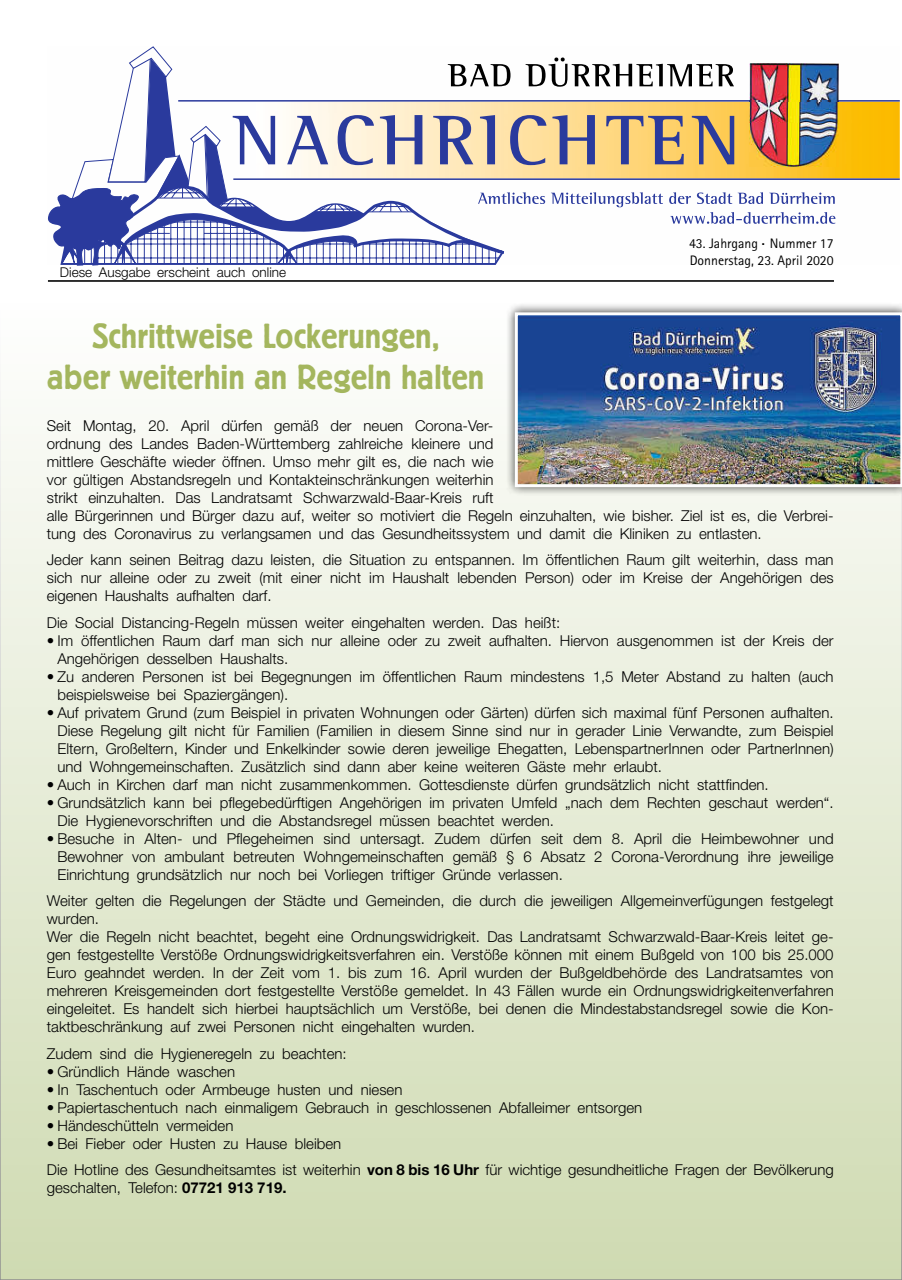
<style>
.page{position:relative;width:902px;height:1280px;background:#fff}
.page>*{position:absolute;margin:0;border:0;box-sizing:border-box;transform-origin:0 0}
.t1{font:500 34.5px/40.5px "Berliner Grotesk BQ";color:#a4b65e;text-align:center}
.t2{font:300 15px/18px "Helvetica Neue";color:#000}
.t3{font:13.8px/17.2px "Rotis Sans Serif";color:#000}
.t4{font:300 13.5px "Helvetica Neue";color:#000}
.s1{font-weight:700}
</style>
<div class="page">
<svg style="left:835px;top:100px;width:64px;height:80px;background:#f3b70a"></svg>
<img style="left:835px;top:64px;width:3px;height:102px">
<svg style="left:48px;top:46px;width:787px;height:220px"></svg>
<hr style="left:48px;top:280px;width:785px;height:2px;background:#000">
<div style="left:0;top:299px;width:901px;height:981px;background:linear-gradient(to bottom,#fefefe,#cfdab2)"></div>
<div style="left:505px;top:302px;width:396px;height:195px;background:#000;opacity:.75"></div>
<img style="left:514px;top:312px;width:387px;height:175px">
<p class="t4" style="left:60px;top:264px;width:228px">Diese Ausgabe erscheint auch online</p>
<h1 class="t1" style="left:47px;top:317px;width:438px">Schrittweise Lockerungen,<br>aber weiterhin an Regeln halten</h1>
<p class="t3" style="left:689px;top:235px;width:146px">43. Jahrgang <sup>.</sup> Nummer 17<br>Donnerstag, 23. April 2020</p>
<p class="t2" style="left:47px;top:416px;width:788px">Seit Montag, 20. April dürfen gemäß der neuen Corona-Ver-<br>ordnung des Landes Baden-Württemberg zahlreiche kleinere und<br>mittlere Geschäfte wieder öffnen. Umso mehr gilt es, die nach wie<br>vor gültigen Abstandsregeln und Kontakteinschränkungen weiterhin<br>strikt einzuhalten. Das Landratsamt Schwarzwald-Baar-Kreis ruft<br>alle Bürgerinnen und Bürger dazu auf, weiter so motiviert die Regeln einzuhalten, wie bisher. Ziel ist es, die Verbrei&shy;tung des Coronavirus zu verlangsamen und das Gesundheitssystem und damit die Kliniken zu entlasten.</p>
<p class="t2" style="left:47px;top:550px;width:788px;text-align:justify">Jeder kann seinen Beitrag dazu leisten, die Situation zu entspannen. Im öffentlichen Raum gilt weiterhin, dass man sich nur alleine oder zu zweit (mit einer nicht im Haushalt lebenden Person) oder im Kreise der Angehörigen des eigenen Haushalts aufhalten darf.</p>
<p class="t2" style="left:47px;top:613px;width:515px">Die Social Distancing-Regeln müssen weiter eingehalten werden. Das heißt:</p>
<p class="t2" style="left:57px;top:631px;width:777px;text-indent:-11px">• Im öffentlichen Raum darf man sich nur alleine oder zu zweit aufhalten. Hiervon ausgenommen ist der Kreis der<br>Angehörigen desselben Haushalts.</p>
<p class="t2" style="left:57px;top:667px;width:777px;text-indent:-11px">• Zu anderen Personen ist bei Begegnungen im öffentlichen Raum mindestens 1,5 Meter Abstand zu halten (auch beispielsweise bei Spaziergängen).</p>
<p class="t2" style="left:57px;top:703px;width:777px;text-align:justify;text-indent:-11px">• Auf privatem Grund (zum Beispiel in privaten Wohnungen oder Gärten) dürfen sich maximal fünf Personen aufhalten.<br>Diese Regelung gilt nicht für Familien (Familien in diesem Sinne sind nur in gerader Linie Verwandte, zum Beispiel Eltern, Großeltern, Kinder und Enkelkinder sowie deren jeweilige Ehegatten, LebenspartnerInnen oder PartnerInnen) und Wohngemeinschaften. Zusätzlich sind dann aber keine weiteren Gäste mehr erlaubt.</p>
<p class="t2" style="left:47px;top:775px;width:723px">• Auch in Kirchen darf man nicht zusammenkommen. Gottesdienste dürfen grundsätzlich nicht stattfinden.</p>
<p class="t2" style="left:57px;top:793px;width:777px;text-indent:-11px">• Grundsätzlich kann bei pflegebedürftigen Angehörigen im privaten Umfeld „nach dem Rechten geschaut werden“.<br>Die Hygienevorschriften und die Abstandsregel müssen beachtet werden.</p>
<p class="t2" style="left:57px;top:829px;width:777px;text-align:justify;text-indent:-11px">• Besuche in Alten- und Pflegeheimen sind untersagt. Zudem dürfen seit dem 8. April die Heimbewohner und Bewohner von ambulant betreuten Wohngemeinschaften gemäß § 6 Absatz 2 Corona-Verordnung ihre jeweilige Einrichtung grundsätzlich nur noch bei Vorliegen triftiger Gründe verlassen.</p>
<p class="t2" style="left:47px;top:891px;width:788px">Weiter gelten die Regelungen der Städte und Gemeinden, die durch die jeweiligen Allgemeinverfügungen festgelegt wurden.<br>Wer die Regeln nicht beachtet, begeht eine Ordnungswidrigkeit. Das Landratsamt Schwarzwald-Baar-Kreis leitet ge&shy;gen festgestellte Verstöße Ordnungswidrigkeitsverfahren ein. Verstöße können mit einem Bußgeld von 100 bis 25.000<br>Euro geahndet werden. In der Zeit vom 1. bis zum 16. April wurden der Bußgeldbehörde des Landratsamtes von mehreren Kreisgemeinden dort festgestellte Verstöße gemeldet. In 43 Fällen wurde ein Ordnungswidrigkeitenverfahren eingeleitet. Es handelt sich hierbei hauptsächlich um Verstöße, bei denen die Mindestabstandsregel sowie die Kon&shy;taktbeschränkung auf zwei Personen nicht eingehalten wurden.</p>
<p class="t2" style="left:47px;top:1044px;width:301px">Zudem sind die Hygieneregeln zu beachten:</p>
<p class="t2" style="left:47px;top:1062px;width:190px">• Gründlich Hände waschen</p>
<p class="t2" style="left:47px;top:1080px;width:357px">• In Taschentuch oder Armbeuge husten und niesen</p>
<p class="t2" style="left:47px;top:1098px;width:597px">• Papiertaschentuch nach einmaligem Gebrauch in geschlossenen Abfalleimer entsorgen</p>
<p class="t2" style="left:47px;top:1116px;width:188px">• Händeschütteln vermeiden</p>
<p class="t2" style="left:47px;top:1130px;width:788px;line-height:26.5px">• Bei Fieber oder Husten zu Hause bleiben<br>Die Hotline des Gesundheitsamtes ist weiterhin <span class="s1">von 8 bis 16 Uhr</span> für wichtige gesundheitliche Fragen der Bevölkerung</p>
<p class="t2" style="left:47px;top:1179px;width:241px">geschalten, Telefon: <span class="s1">07721 913 719.</span></p>
</div>
